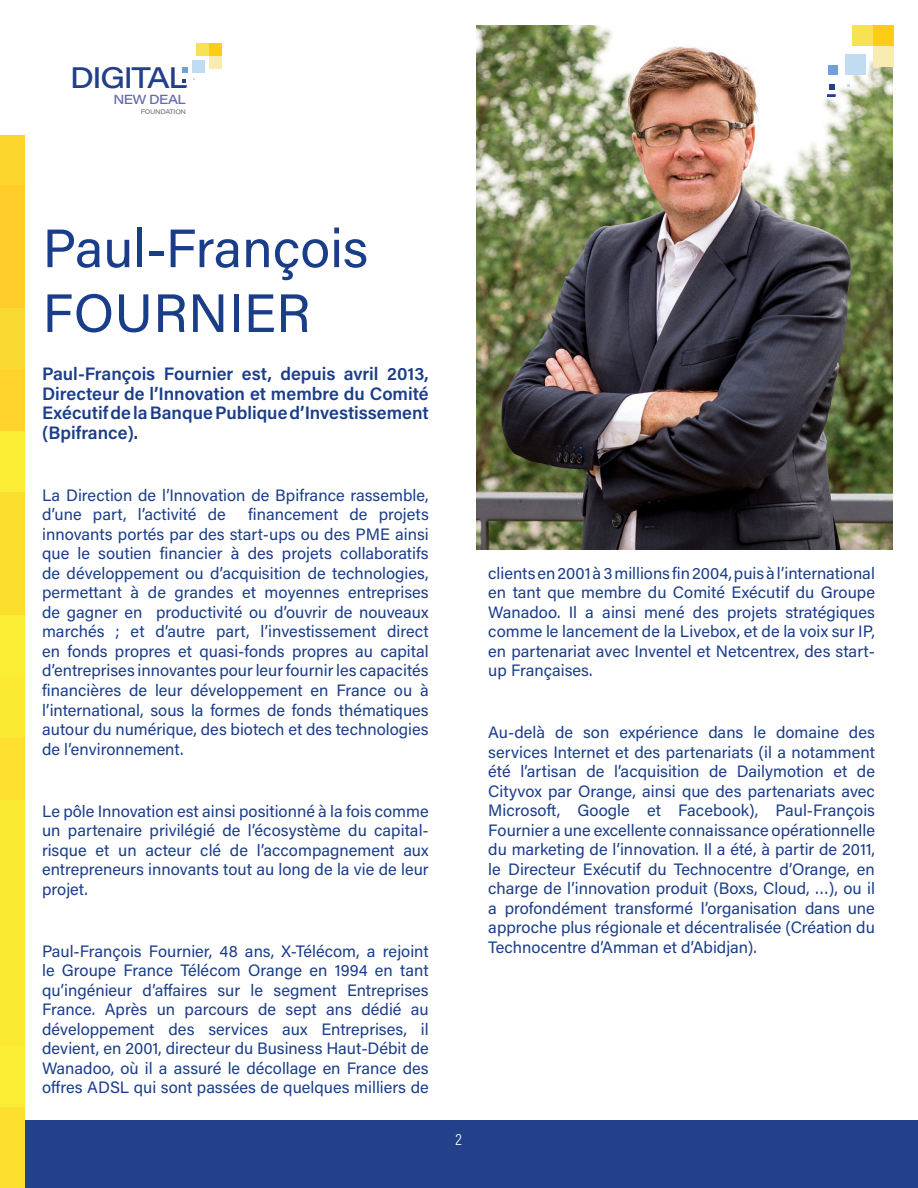
<style>
.page{position:relative;width:918px;height:1188px;background:#fff}
.page>*{position:absolute;margin:0;border:0;box-sizing:border-box;transform-origin:0 0}
.t1{font:54px/64.8px "Acumin Pro";color:#1a3d8a}
.t2{font:500 29.25px "Acumin Pro Wide";letter-spacing:-.05em;color:#243f89}
.t3{font:600 18px/19.5px "Acumin Pro";color:#1a3d8a;text-align:justify}
.t4{font:16.5px/19.5px "Acumin Pro";color:#1a3d8a;text-align:justify}
.t5{font:300 16.5px "Acumin Pro Cond";color:#fff}
.t6{font:500 13.05px "Acumin Pro Wide";letter-spacing:-.045em;color:#6769a9}
.t7{font:500 6.45px "Acumin Pro Wide";letter-spacing:-.045em;color:#777776}
</style>
<div class="page">
<div style="left:0;top:554px;width:62px;height:61px;background:#fcde2e"></div>
<div style="left:0;top:492px;width:62px;height:62px;background:#fcde2e"></div>
<div style="left:0;top:431px;width:62px;height:61px;background:#fbed33"></div>
<div style="left:0;top:369px;width:62px;height:62px;background:#ffd32c"></div>
<div style="left:0;top:308px;width:62px;height:61px;background:#fad933"></div>
<div style="left:0;top:246px;width:62px;height:62px;background:#ffce2b"></div>
<div style="left:0;top:185px;width:62px;height:61px;background:#ffce2b"></div>
<div style="left:0;top:123px;width:62px;height:62px;background:#fcd62c"></div>
<div style="left:0;top:615px;width:62px;height:62px;background:#fbed33"></div>
<div style="left:0;top:677px;width:62px;height:61px;background:#fce932"></div>
<div style="left:0;top:738px;width:62px;height:62px;background:#fee02f"></div>
<div style="left:0;top:800px;width:62px;height:61px;background:#fce932"></div>
<div style="left:0;top:861px;width:62px;height:62px;background:#fce932"></div>
<div style="left:0;top:923px;width:62px;height:61px;background:#fce932"></div>
<div style="left:0;top:984px;width:62px;height:62px;background:#fce932"></div>
<div style="left:0;top:1046px;width:62px;height:61px;background:#fbed33"></div>
<div style="left:0;top:1107px;width:62px;height:62px;background:#fddf2e"></div>
<div style="left:0;top:1169px;width:62px;height:19px;background:#fddf2e"></div>
<div style="left:26px;top:0;width:892px;height:1124px;background:#fff"></div>
<div style="left:0;top:0;width:236px;height:135px;background:#fff"></div>
<div style="left:25px;top:1120px;width:893px;height:68px;background:#23418a"></div>
<svg style="left:182px;top:79px;width:4px;height:3px"></svg>
<svg style="left:182px;top:67px;width:6px;height:6px"></svg>
<div style="left:192px;top:60px;width:13px;height:13px;background:#c1dbf1"></div>
<div style="left:196px;top:43px;width:13px;height:13px;background:#f7e155"></div>
<div style="left:209px;top:43px;width:13px;height:13px;background:#fdcc15"></div>
<div style="left:209px;top:56px;width:13px;height:12px;background:#f9ecb2"></div>
<img style="left:477px;top:25px;width:415px;height:524px">
<svg style="left:829px;top:84px;width:5px;height:6px"></svg>
<div style="left:829px;top:65px;width:9px;height:10px;background:#729fd4"></div>
<div style="left:845px;top:54px;width:21px;height:20px;background:#c1dbf1"></div>
<div style="left:852px;top:25px;width:21px;height:21px;background:#f7e155"></div>
<div style="left:873px;top:25px;width:21px;height:21px;background:#fdcc15"></div>
<div style="left:873px;top:46px;width:21px;height:21px;background:#f9ecb2"></div>
<h2 class="t2" style="left:70px;top:56px;width:119px">DIGITAL</h2>
<p class="t6" style="left:113px;top:90px;width:74px">NEW DEAL</p>
<p class="t7" style="left:141px;top:107px;width:47px">FOUNDATION</p>
<p class="t1" style="left:43px;top:214px;width:327px">Paul-François<br>FOURNIER</p>
<p class="t3" style="left:42px;top:364px;width:388px">Paul-François Fournier est, depuis avril 2013, Directeur de l’Innovation et membre du Comité Exécutif de la Banque Publique d’Investissement (Bpifrance).</p>
<p class="t4" style="left:42px;top:485px;width:388px">La Direction de l’Innovation de Bpifrance rassemble, d’une part, l’activité de</p>
<p class="t4" style="left:42px;top:504px;width:388px;text-indent:206px">financement de projets innovants portés par des start-ups ou des PME ainsi que le soutien financier à des projets collaboratifs de développement ou d’acquisition de technologies, permettant à de grandes et moyennes entreprises de gagner en productivité ou d’ouvrir de nouveaux marchés ; et d’autre part, l’investissement direct en fonds propres et quasi-fonds propres au capital d’entreprises innovantes pour leur fournir les capacités financières de leur développement en France ou à l’international, sous la formes de fonds thématiques autour du numérique, des biotech et des technologies de l’environnement.</p>
<p class="t4" style="left:42px;top:800px;width:388px">Le pôle Innovation est ainsi positionné à la fois comme un partenaire privilégié de l’écosystème du capital&shy;risque et un acteur clé de l’accompagnement aux entrepreneurs innovants tout au long de la vie de leur projet.</p>
<p class="t4" style="left:42px;top:940px;width:388px">Paul-François Fournier, 48 ans, X-Télécom, a rejoint le Groupe France Télécom Orange en 1994 en tant qu’ingénieur d’affaires sur le segment Entreprises France. Après un parcours de sept ans dédié au développement des services aux Entreprises, il devient, en 2001, directeur du Business Haut-Débit de Wanadoo, où il a assuré le décollage en France des offres ADSL qui sont passées de quelques milliers de</p>
<p class="t4" style="left:488px;top:563px;width:388px">clients en 2001 à 3 millions fin 2004, puis à l’international en tant que membre du Comité Exécutif du Groupe Wanadoo. Il a ainsi mené des projets stratégiques comme le lancement de la Livebox, et de la voix sur IP, en partenariat avec Inventel et Netcentrex, des start&shy;up Françaises.</p>
<p class="t4" style="left:488px;top:722px;width:388px">Au-delà de son expérience dans le domaine des services Internet et des partenariats (il a notamment été l’artisan de l’acquisition de Dailymotion et de Cityvox par Orange, ainsi que des partenariats avec Microsoft, Google et Facebook), Paul-François Fournier a une excellente connaissance opérationnelle du marketing de l’innovation. Il a été, à partir de 2011, le Directeur Exécutif du Technocentre d’Orange, en charge de l’innovation produit (Boxs, Cloud, …), ou il a profondément transformé l’organisation dans une approche plus régionale et décentralisée (Création du Technocentre d’Amman et d’Abidjan).</p>
<p class="t5" style="left:455px;top:1128px;width:8px">2</p>
</div>
